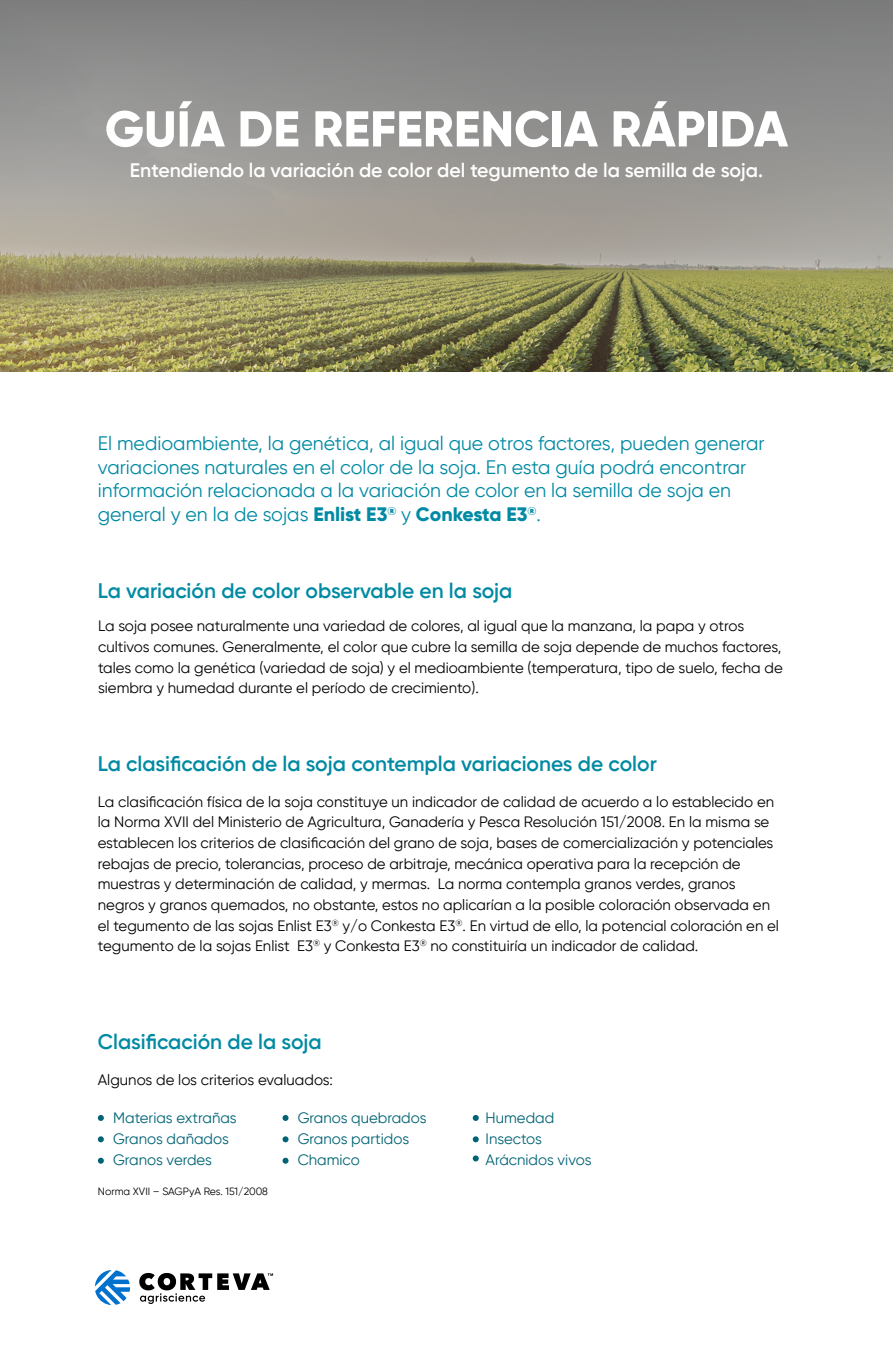
<style>
.page{position:relative;width:893px;height:1363px;background:#fff}
.page>*{position:absolute;margin:0;border:0;box-sizing:border-box;transform-origin:0 0}
.t1{font:800 50.25px "Gilroy";color:#fff}
.t2{font:600 21px "Gilroy";color:#008aa3}
.t3{font:19.5px/23.7px "Gilroy";color:#008aa3}
.t4{font:600 19.5px "Gilroy";color:#fff}
.t5{font:15px/20.7px "Gilroy";color:#000}
.t6{font:15px/20.7px "Gilroy";color:#006375}
.t7{font:10.5px "Gilroy";color:#000}
.s1{font-weight:800}
</style>
<div class="page">
<svg style="left:0;top:0;width:893px;height:371px;background:#92907e"></svg>
<svg style="left:98px;top:1115px;width:6px;height:6px"></svg>
<svg style="left:98px;top:1136px;width:6px;height:6px"></svg>
<svg style="left:98px;top:1158px;width:6px;height:6px"></svg>
<svg style="left:283px;top:1115px;width:6px;height:6px"></svg>
<svg style="left:283px;top:1136px;width:6px;height:6px"></svg>
<svg style="left:473px;top:1115px;width:6px;height:6px"></svg>
<svg style="left:473px;top:1136px;width:6px;height:6px"></svg>
<svg style="left:473px;top:1155px;width:6px;height:6px"></svg>
<svg style="left:283px;top:1158px;width:6px;height:6px"></svg>
<svg style="left:95px;top:1270px;width:35px;height:35px"></svg>
<svg style="left:139px;top:1273px;width:134px;height:31px"></svg>
<h1 class="t1" style="left:105px;top:97px;width:685px">GUÍA DE REFERENCIA RÁPIDA</h1>
<h3 class="t4" style="left:130px;top:159px;width:635px">Entendiendo la variación de color del tegumento de la semilla de soja.</h3>
<p class="t3" style="left:98px;top:431px;width:668px">El medioambiente, la genética, al igual que otros factores, pueden generar variaciones naturales en el color de la soja. En esta guía podrá encontrar información relacionada a la variación de color en la semilla de soja en general y en la de sojas <span class="s1">Enlist E3</span><sup>®</sup> y <span class="s1">Conkesta E3</span><sup>®</sup>.</p>
<h2 class="t2" style="left:98px;top:578px;width:416px">La variación de color observable en la soja</h2>
<p class="t5" style="left:98px;top:616px;width:686px">La soja posee naturalmente una variedad de colores, al igual que la manzana, la papa y otros cultivos comunes. Generalmente, el color que cubre la semilla de soja depende de muchos factores, tales como la genética (variedad de soja) y el medioambiente (temperatura, tipo de suelo, fecha de siembra y humedad durante el período de crecimiento).</p>
<h2 class="t2" style="left:98px;top:751px;width:561px">La clasificación de la soja contempla variaciones de color</h2>
<p class="t5" style="left:98px;top:791px;width:683px">La clasificación física de la soja constituye un indicador de calidad de acuerdo a lo establecido en la Norma XVII del Ministerio de Agricultura, Ganadería y Pesca Resolución 151/2008. En la misma se establecen los criterios de clasificación del grano de soja, bases de comercialización y potenciales rebajas de precio, tolerancias, proceso de arbitraje, mecánica operativa para la recepción de muestras y determinación de calidad, y mermas. La norma contempla granos verdes, granos negros y granos quemados, no obstante, estos no aplicarían a la posible coloración observada en el tegumento de las sojas Enlist E3<sup>®</sup> y/o Conkesta E3<sup>®</sup>. En virtud de ello, la potencial coloración en el tegumento de la sojas Enlist E3<sup>®</sup> y Conkesta E3<sup>®</sup> no constituiría un indicador de calidad.</p>
<h2 class="t2" style="left:98px;top:1029px;width:225px">Clasificación de la soja</h2>
<p class="t5" style="left:98px;top:1069px;width:237px">Algunos de los criterios evaluados:</p>
<p class="t6" style="left:298px;top:1108px;width:130px">Granos quebrados<br>Granos partidos<br>Chamico</p>
<p class="t6" style="left:486px;top:1108px;width:107px">Humedad<br>Insectos<br>Arácnidos vivos</p>
<p class="t6" style="left:113px;top:1108px;width:125px">Materias extrañas<br>Granos dañados<br>Granos verdes</p>
<p class="t7" style="left:98px;top:1185px;width:172px">Norma XVII – SAGPyA Res. 151/2008</p>
</div>
